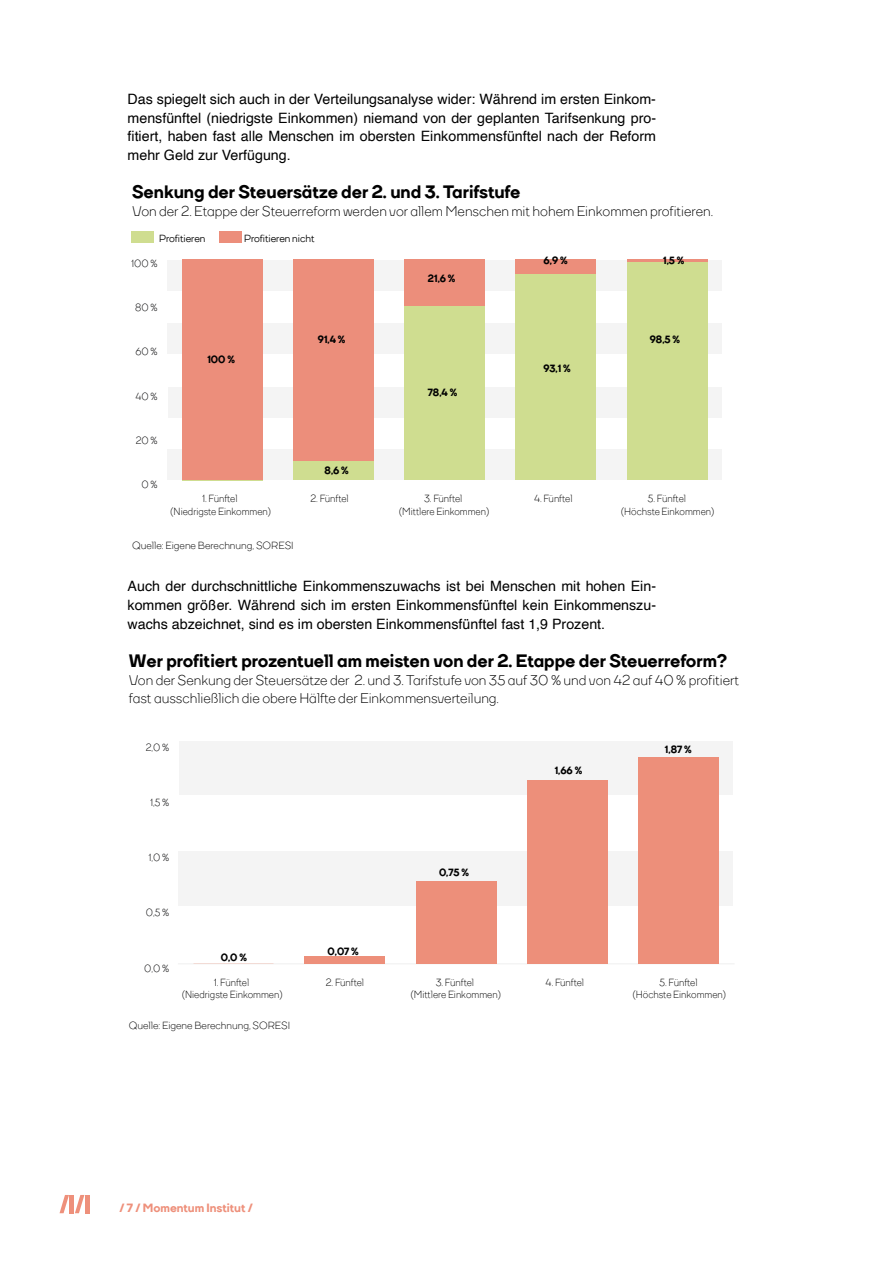
<style>
.page{position:relative;width:893px;height:1263px;background:#fff}
.page>*{position:absolute;margin:0;border:0;box-sizing:border-box;transform-origin:0 0}
.t1{font:800 18px "TT Firs";color:#010101}
.t2{font:14.25px/18.8px "Helvetica";color:#000;text-align:justify}
.t3{font:14.25px/18px "TT Firs";color:#010101}
.t4{font:800 12px "TT Firs";color:#ee907b}
.t5{font:10.5px/12.6px "TT Firs";color:#010101;text-align:center;scale:.95 1}
.t6{font:800 10.5px "TT Firs";color:#010101;scale:.95 1}
.t7{font:10.5px "TT Firs";color:#010101}
.t8{font:10.5px "TT Firs";color:#020203;scale:.95 1}
.t9{font:500 10.5px "TT Firs";color:#010101}
.t10{font:10.5px "TT Firs";color:#000;scale:.95 1}
</style>
<div class="page">
<hr style="left:85px;top:1195px;width:4px;height:18px;background:#ee907b">
<hr style="left:70px;top:1195px;width:4px;height:18px;background:#ee907b">
<svg style="left:75px;top:1195px;width:9px;height:18px"></svg>
<svg style="left:60px;top:1195px;width:9px;height:18px"></svg>
<div style="left:131px;top:232px;width:23px;height:11px;background:#cfdd90"></div>
<div style="left:219px;top:232px;width:23px;height:11px;background:#ec8e7b"></div>
<div style="left:168px;top:387px;width:554px;height:30px;background:#f4f4f4"></div>
<div style="left:167px;top:449px;width:555px;height:31px;background:#f4f4f4"></div>
<div style="left:167px;top:323px;width:555px;height:30px;background:#f4f4f4"></div>
<div style="left:167px;top:260px;width:555px;height:31px;background:#f4f4f4"></div>
<div style="left:182px;top:259px;width:80px;height:221px;background:#ec8e7b"></div>
<div style="left:293px;top:259px;width:80px;height:202px;background:#ec8e7b"></div>
<div style="left:405px;top:259px;width:80px;height:48px;background:#ec8e7b"></div>
<div style="left:516px;top:259px;width:80px;height:15px;background:#ec8e7b"></div>
<hr style="left:627px;top:259px;width:80px;height:3px;background:#ec8e7b">
<div style="left:293px;top:461px;width:80px;height:19px;background:#cfdd90"></div>
<div style="left:405px;top:307px;width:80px;height:173px;background:#cfdd90"></div>
<div style="left:516px;top:274px;width:80px;height:206px;background:#cfdd90"></div>
<div style="left:627px;top:262px;width:80px;height:218px;background:#cfdd90"></div>
<div style="left:180px;top:741px;width:553px;height:54px;background:#f4f4f4"></div>
<div style="left:179px;top:851px;width:554px;height:55px;background:#f4f4f4"></div>
<hr style="left:178px;top:963px;width:557px;height:1px;background:#f4f4f4">
<div style="left:305px;top:956px;width:80px;height:8px;background:#ed8f7a"></div>
<div style="left:416px;top:881px;width:80px;height:83px;background:#ed8f7a"></div>
<div style="left:527px;top:780px;width:81px;height:184px;background:#ed8f7a"></div>
<div style="left:639px;top:757px;width:80px;height:207px;background:#ed8f7a"></div>
<p class="t2" style="left:128px;top:90px;width:530px">Das spiegelt sich auch in der Verteilungsanalyse wider: Während im ersten Einkom&shy;mensfünftel (niedrigste Einkommen) niemand von der geplanten Tarifsenkung pro&shy;fitiert, haben fast alle Menschen im obersten Einkommensfünftel nach der Reform mehr Geld zur Verfügung.</p>
<p class="t1" style="left:132px;top:180px;width:390px">Senkung der Steuersätze der 2. und 3. Tarifstufe</p>
<p class="t3" style="left:132px;top:202px;width:582px">Von der 2. Etappe der Steuerreform werden vor allem Menschen mit hohem Einkommen profitieren.</p>
<p class="t9" style="left:159px;top:231px;width:48px">Profitieren</p>
<p class="t9" style="left:244px;top:231px;width:72px">Profitieren nicht</p>
<p class="t8" style="left:131px;top:257px;width:29px">100 %</p>
<p class="t8" style="left:135px;top:301px;width:25px">80 %</p>
<p class="t8" style="left:136px;top:345px;width:25px">60 %</p>
<p class="t8" style="left:136px;top:389px;width:25px">40 %</p>
<p class="t6" style="left:207px;top:353px;width:30px">100 %</p>
<p class="t6" style="left:318px;top:333px;width:31px">91,4 %</p>
<p class="t6" style="left:428px;top:272px;width:31px">21,6 %</p>
<p class="t6" style="left:428px;top:386px;width:32px">78,4 %</p>
<p class="t6" style="left:544px;top:254px;width:27px">6,9 %</p>
<p class="t6" style="left:663px;top:254px;width:24px">1,5 %</p>
<p class="t6" style="left:544px;top:361px;width:30px">93,1 %</p>
<p class="t6" style="left:650px;top:332px;width:33px">98,5 %</p>
<p class="t8" style="left:136px;top:434px;width:25px">20 %</p>
<p class="t8" style="left:142px;top:478px;width:18px">0 %</p>
<p class="t6" style="left:325px;top:464px;width:27px">8,6 %</p>
<p class="t5" style="left:310px;top:492px;width:42px">2. Fünftel</p>
<p class="t5" style="left:621px;top:492px;width:100px">5. Fünftel<br>(Höchste Einkommen)</p>
<p class="t5" style="left:170px;top:492px;width:108px">1. Fünftel<br>(Niedrigste Einkommen)</p>
<p class="t5" style="left:399px;top:492px;width:97px">3. Fünftel<br>(Mittlere Einkommen)</p>
<p class="t5" style="left:534px;top:492px;width:42px">4. Fünftel</p>
<p class="t7" style="left:132px;top:538px;width:163px">Quelle: Eigene Berechnung, SORESI</p>
<p class="t2" style="left:128px;top:577px;width:530px">Auch der durchschnittliche Einkommenszuwachs ist bei Menschen mit hohen Ein&shy;kommen größer. Während sich im ersten Einkommensfünftel kein Einkommenszu&shy;wachs abzeichnet, sind es im obersten Einkommensfünftel fast 1,9 Prozent.</p>
<p class="t3" style="left:132px;top:658px;width:622px">Wie sich die durchschnittlichen Nettomonatseinkommen durch die Senkung der Steuersätze der 2. und 3.<br>Tarifstufe von 35 auf 30 % und von 42 auf 40 % verändern – von den niedrigsten bis zu den höchsten<br>Einkommen.</p>
<p class="t1" style="left:129px;top:649px;width:600px">Wer profitiert prozentuell am meisten von der 2. Etappe der Steuerreform?</p>
<p class="t3" style="left:129px;top:671px;width:612px">Von der Senkung der Steuersätze der 2. und 3. Tarifstufe von 35 auf 30 % und von 42 auf 40 % profitiert fast ausschließlich die obere Hälfte der Einkommensverteilung.</p>
<p class="t8" style="left:146px;top:740px;width:26px">2,0 %</p>
<p class="t8" style="left:150px;top:796px;width:22px">1,5 %</p>
<p class="t10" style="left:144px;top:849px;width:55px">EUR 3.000</p>
<p class="t8" style="left:148px;top:851px;width:23px">1,0 %</p>
<p class="t8" style="left:146px;top:906px;width:26px">0,5 %</p>
<p class="t8" style="left:144px;top:961px;width:28px">0,0 %</p>
<p class="t6" style="left:221px;top:950px;width:29px">0,0 %</p>
<p class="t6" style="left:328px;top:944px;width:34px">0,07 %</p>
<p class="t6" style="left:439px;top:865px;width:33px">0,75 %</p>
<p class="t6" style="left:555px;top:764px;width:30px">1,66 %</p>
<p class="t6" style="left:665px;top:742px;width:30px">1,87 %</p>
<p class="t5" style="left:326px;top:976px;width:42px">2. Fünftel</p>
<p class="t5" style="left:632px;top:976px;width:100px">5. Fünftel<br>(Höchste Einkommen)</p>
<p class="t5" style="left:182px;top:976px;width:108px">1. Fünftel<br>(Niedrigste Einkommen)</p>
<p class="t5" style="left:410px;top:976px;width:97px">3. Fünftel<br>(Mittlere Einkommen)</p>
<p class="t5" style="left:546px;top:976px;width:42px">4. Fünftel</p>
<p class="t7" style="left:129px;top:1019px;width:163px">Quelle: Eigene Berechnung, SORESI</p>
<p class="t4" style="left:119px;top:1200px;width:135px">/ 7 / Momentum Institut /</p>
</div>
